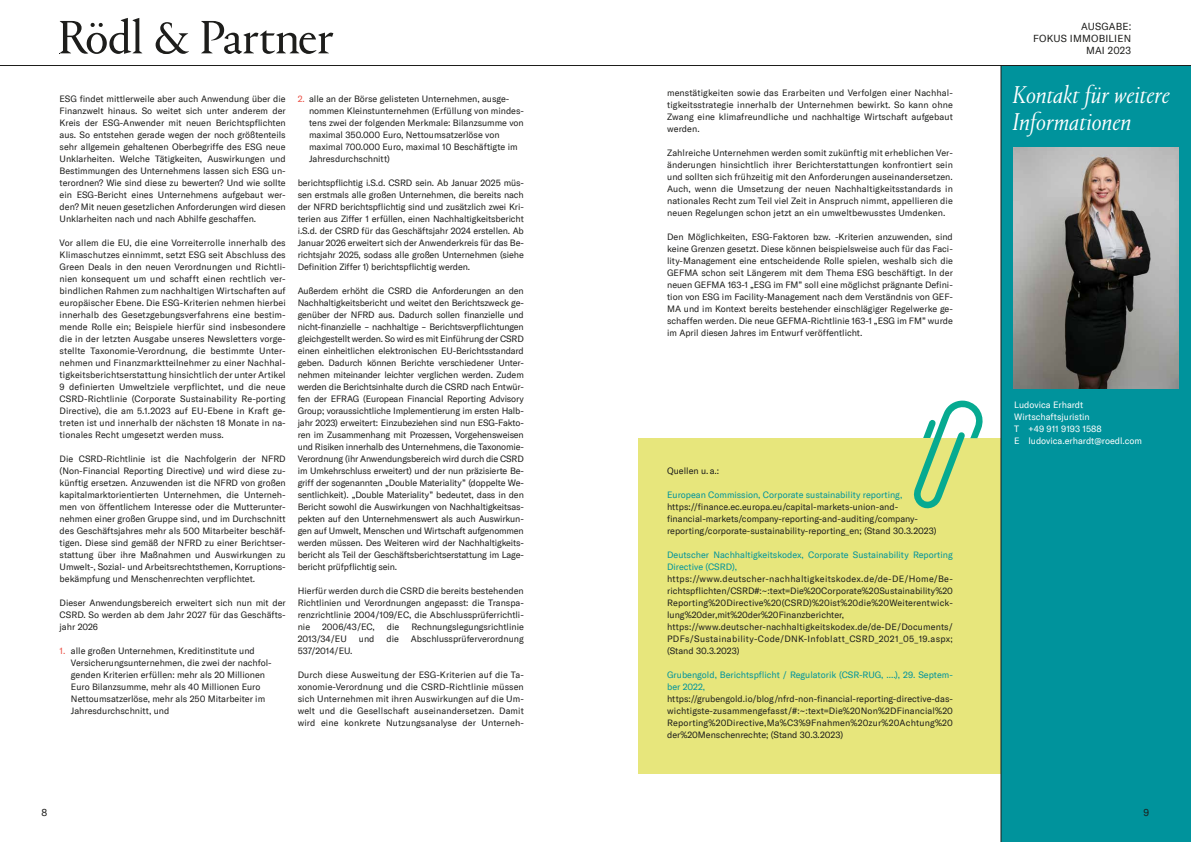
<style>
.page{position:relative;width:1191px;height:842px;background:#fff}
.page>*{position:absolute;margin:0;border:0;box-sizing:border-box;transform-origin:0 0}
.t1{font:italic 300 25px/27px "Portrait TT";color:#fff}
.t2{font:10px/12px "GT America";letter-spacing:.02em;color:#1d1d1b;text-align:right}
.t3{font:9px/12px "GT America";color:#1d1d1b;text-align:justify}
.t4{font:9px/12px "GT America";color:#00939c}
.t5{font:9px/12px "GT America";color:#fff}
.s1{color:#ea5045}
</style>
<div class="page">
<hr style="left:0;top:65px;width:1191px;height:1px;background:#1d1d1b">
<svg style="left:60px;top:18px;width:273px;height:36px"></svg>
<div style="left:638px;top:438px;width:363px;height:336px;background:#e7e67c"></div>
<div style="left:1001px;top:66px;width:190px;height:776px;background:#00939c"></div>
<hr style="left:1000px;top:66px;width:1px;height:776px;background:#1d1d1b">
<img style="left:1013px;top:147px;width:166px;height:241px">
<svg style="left:913px;top:401px;width:70px;height:108px"></svg>
<p class="t3" style="left:60px;top:93px;width:228px">ESG findet mittlerweile aber auch Anwendung über die Finanzwelt hinaus. So weitet sich unter anderem der Kreis der ESG-Anwender mit neuen Berichtspflichten aus. So entstehen gerade wegen der noch größtenteils sehr allgemein gehaltenen Oberbegriffe des ESG neue Unklarheiten. Welche Tätigkeiten, Auswirkungen und Bestimmungen des Unternehmens lassen sich ESG un&shy;terordnen? Wie sind diese zu bewerten? Und wie sollte ein ESG-Bericht eines Unternehmens aufgebaut wer&shy;den? Mit neuen gesetzlichen Anforderungen wird diesen Unklarheiten nach und nach Abhilfe geschaffen.</p>
<p class="t3" style="left:60px;top:237px;width:228px">Vor allem die EU, die eine Vorreiterrolle innerhalb des Klimaschutzes einnimmt, setzt ESG seit Abschluss des Green Deals in den neuen Verordnungen und Richtli&shy;nien konsequent um und schafft einen rechtlich ver&shy;bindlichen Rahmen zum nachhaltigen Wirtschaften auf europäischer Ebene. Die ESG-Kriterien nehmen hierbei innerhalb des Gesetzgebungsverfahrens eine bestim&shy;mende Rolle ein; Beispiele hierfür sind insbesondere die in der letzten Ausgabe unseres Newsletters vorge&shy;stellte Taxonomie-Verordnung, die bestimmte Unter&shy;nehmen und Finanzmarktteilnehmer zu einer Nachhal&shy;tigkeitsberichtserstattung hinsichtlich der unter Artikel 9 definierten Umweltziele verpflichtet, und die neue CSRD-Richtlinie (Corporate Sustainability Re-porting Directive), die am 5.1.2023 auf EU-Ebene in Kraft ge&shy;treten ist und innerhalb der nächsten 18 Monate in na&shy;tionales Recht umgesetzt werden muss.</p>
<p class="t3" style="left:60px;top:453px;width:228px">Die CSRD-Richtlinie ist die Nachfolgerin der NFRD (Non-Financial Reporting Directive) und wird diese zu&shy;künftig ersetzen. Anzuwenden ist die NFRD von großen kapitalmarktorientierten Unternehmen, die Unterneh&shy;men von öffentlichem Interesse oder die Mutterunter&shy;nehmen einer großen Gruppe sind, und im Durchschnitt des Geschäftsjahres mehr als 500 Mitarbeiter beschäf&shy;tigen. Diese sind gemäß der NFRD zu einer Berichtser&shy;stattung über ihre Maßnahmen und Auswirkungen zu Umwelt-, Sozial- und Arbeitsrechtsthemen, Korruptions&shy;bekämpfung und Menschenrechten verpflichtet.</p>
<p class="t3" style="left:60px;top:597px;width:228px">Dieser Anwendungsbereich erweitert sich nun mit der CSRD. So werden ab dem Jahr 2027 für das Geschäfts&shy;jahr 2026</p>
<p class="t3" style="left:71px;top:645px;width:202px;text-align:left;text-indent:-11px"><span class="s1">1.</span> alle großen Unternehmen, Kreditinstitute und Versicherungsunternehmen, die zwei der nachfol&shy;genden Kriterien erfüllen: mehr als 20 Millionen Euro Bilanzsumme, mehr als 40 Millionen Euro Nettoumsatzerlöse, mehr als 250 Mitarbeiter im Jahresdurchschnitt, und</p>
<p class="t3" style="left:309px;top:93px;width:216px;text-align:left;text-indent:-11px"><span class="s1">2.</span> alle an der Börse gelisteten Unternehmen, ausge&shy;nommen Kleinstunternehmen (Erfüllung von mindes&shy;tens zwei der folgenden Merkmale: Bilanzsumme von maximal 350.000 Euro, Nettoumsatzerlöse von maximal 700.000 Euro, maximal 10 Beschäftigte im Jahresdurchschnitt)</p>
<p class="t3" style="left:298px;top:177px;width:228px">berichtspflichtig i.S.d. CSRD sein. Ab Januar 2025 müs&shy;sen erstmals alle großen Unternehmen, die bereits nach der NFRD berichtspflichtig sind und zusätzlich zwei Kri&shy;terien aus Ziffer 1 erfüllen, einen Nachhaltigkeitsbericht i.S.d. der CSRD für das Geschäftsjahr 2024 erstellen. Ab Januar 2026 erweitert sich der Anwenderkreis für das Be&shy;richtsjahr 2025, sodass alle großen Unternehmen (siehe Definition Ziffer 1) berichtspflichtig werden.</p>
<p class="t3" style="left:298px;top:285px;width:228px">Außerdem erhöht die CSRD die Anforderungen an den Nachhaltigkeitsbericht und weitet den Berichtszweck ge&shy;genüber der NFRD aus. Dadurch sollen finanzielle und nicht-finanzielle - nachhaltige - Berichtsverpflichtungen gleichgestellt werden. So wird es mit Einführung der CSRD einen einheitlichen elektronischen EU-Berichtsstandard geben. Dadurch können Berichte verschiedener Unter&shy;nehmen miteinander leichter verglichen werden. Zudem werden die Berichtsinhalte durch die CSRD nach Entwür&shy;fen der EFRAG (European Financial Reporting Advisory Group; voraussichtliche Implementierung im ersten Halb&shy;jahr 2023) erweitert: Einzubeziehen sind nun ESG-Fakto&shy;ren im Zusammenhang mit Prozessen, Vorgehensweisen und Risiken innerhalb des Unternehmens, die Taxonomie-Verordnung (ihr Anwendungsbereich wird durch die CSRD im Umkehrschluss erweitert) und der nun präzisierte Be&shy;griff der sogenannten „Double Materiality” (doppelte We&shy;sentlichkeit). „Double Materiality” bedeutet, dass in den Bericht sowohl die Auswirkungen von Nachhaltigkeitsas&shy;pekten auf den Unternehmenswert als auch Auswirkun&shy;gen auf Umwelt, Menschen und Wirtschaft aufgenommen werden müssen. Des Weiteren wird der Nachhaltigkeits&shy;bericht als Teil der Geschäftsberichtserstattung im Lage&shy;bericht prüfpflichtig sein.</p>
<p class="t3" style="left:298px;top:585px;width:228px">Hierfür werden durch die CSRD die bereits bestehenden Richtlinien und Verordnungen angepasst: die Transpa&shy;renzrichtlinie 2004/109/EC, die Abschlussprüferrichtli&shy;nie</p>
<p class="t3" style="left:322px;top:621px;width:54px">2006/43/EC,</p>
<p class="t3" style="left:387px;top:621px;width:14px">die</p>
<p class="t3" style="left:411px;top:621px;width:114px">Rechnungslegungsrichtlinie</p>
<p class="t3" style="left:298px;top:633px;width:51px">2013/34/EU</p>
<p class="t3" style="left:359px;top:633px;width:17px">und</p>
<p class="t3" style="left:386px;top:633px;width:14px">die</p>
<p class="t3" style="left:411px;top:633px;width:114px">Abschlussprüferverordnung</p>
<p class="t3" style="left:298px;top:645px;width:56px">537/2014/EU.</p>
<p class="t3" style="left:298px;top:669px;width:228px">Durch diese Ausweitung der ESG-Kriterien auf die Ta&shy;xonomie-Verordnung und die CSRD-Richtlinie müssen sich Unternehmen mit ihren Auswirkungen auf die Um&shy;welt und die Gesellschaft auseinandersetzen. Damit wird eine konkrete Nutzungsanalyse der Unterneh-</p>
<p class="t3" style="left:667px;top:87px;width:287px">menstätigkeiten sowie das Erarbeiten und Verfolgen einer Nachhal&shy;tigkeitsstrategie innerhalb der Unternehmen bewirkt. So kann ohne Zwang eine klimafreundliche und nachhaltige Wirtschaft aufgebaut werden.</p>
<p class="t3" style="left:667px;top:147px;width:287px">Zahlreiche Unternehmen werden somit zukünftig mit erheblichen Ver&shy;änderungen hinsichtlich ihrer Berichterstattungen konfrontiert sein und sollten sich frühzeitig mit den Anforderungen auseinandersetzen.<br>Auch, wenn die Umsetzung der neuen Nachhaltigkeitsstandards in nationales Recht zum Teil viel Zeit in Anspruch nimmt, appellieren die neuen Regelungen schon jetzt an ein umweltbewusstes Umdenken.</p>
<p class="t3" style="left:667px;top:231px;width:287px">Den Möglichkeiten, ESG-Faktoren bzw. -Kriterien anzuwenden, sind keine Grenzen gesetzt. Diese können beispielsweise auch für das Faci&shy;lity-Management eine entscheidende Rolle spielen, weshalb sich die GEFMA schon seit Längerem mit dem Thema ESG beschäftigt. In der neuen GEFMA 163-1 „ESG im FM” soll eine möglichst prägnante Defini&shy;tion von ESG im Facility-Management nach dem Verständnis von GEF-MA und im Kontext bereits bestehender einschlägiger Regelwerke ge&shy;schaffen werden. Die neue GEFMA-Richtlinie 163-1 „ESG im FM” wurde im April diesen Jahres im Entwurf veröffentlicht.</p>
<p class="t3" style="left:667px;top:465px;width:54px">Quellen u. a.:</p>
<p class="t4" style="left:667px;top:489px;width:237px">European Commission, Corporate sustainability reporting,</p>
<p class="t3" style="left:667px;top:501px;width:271px;text-align:left">https://finance.ec.europa.eu/capital-markets-union-and&shy;financial-markets/company-reporting-and-auditing/company&shy;reporting/corporate-sustainability-reporting_en; (Stand 30.3.2023)</p>
<p class="t4" style="left:667px;top:549px;width:287px">Deutscher Nachhaltigkeitskodex, Corporate Sustainability Reporting<br>Directive (CSRD),</p>
<p class="t3" style="left:667px;top:573px;width:287px;text-align:left">https://www.deutscher-nachhaltigkeitskodex.de/de-DE/Home/Be&shy;richtspflichten/CSRD#:~:text=Die%20Corporate%20Sustainability%20<br>Reporting%20Directive%20(CSRD)%20ist%20die%20Weiterentwick&shy;lung%20der,mit%20der%20Finanzberichter, https://www.deutscher-nachhaltigkeitskodex.de/de-DE/Documents/ PDFs/Sustainability-Code/DNK-Infoblatt_CSRD_2021_05_19.aspx; (Stand 30.3.2023)</p>
<p class="t4" style="left:667px;top:669px;width:287px">Grubengold, Berichtspflicht / Regulatorik (CSR-RUG, ....), 29. Septem&shy;ber 2022,</p>
<p class="t3" style="left:667px;top:693px;width:287px">https://grubengold.io/blog/nfrd-non-financial-reporting-directive-das&shy;wichtigste-zusammengefasst/#:~:text=Die%20Non%2DFinancial%20<br>Reporting%20Directive,Ma%C3%9Fnahmen%20zur%20Achtung%20 der%20Menschenrechte; (Stand 30.3.2023)</p>
<p class="t2" style="left:1033px;top:20px;width:100px">AUSGABE:<br>FOKUS IMMOBILIEN<br>MAI 2023</p>
<h1 class="t1" style="left:1012px;top:81px;width:159px">Kontakt für weitere<br>Informationen</h1>
<p class="t5" style="left:1014px;top:399px;width:129px">Ludovica Erhardt<br>Wirtschaftsjuristin<br>T +49 911 9193 1588<br>E ludovica.erhardt@roedl.com</p>
<p class="t2" style="left:42px;top:806px;width:7px">8</p>
<p class="t2" style="left:1143px;top:806px;width:7px">9</p>
</div>
